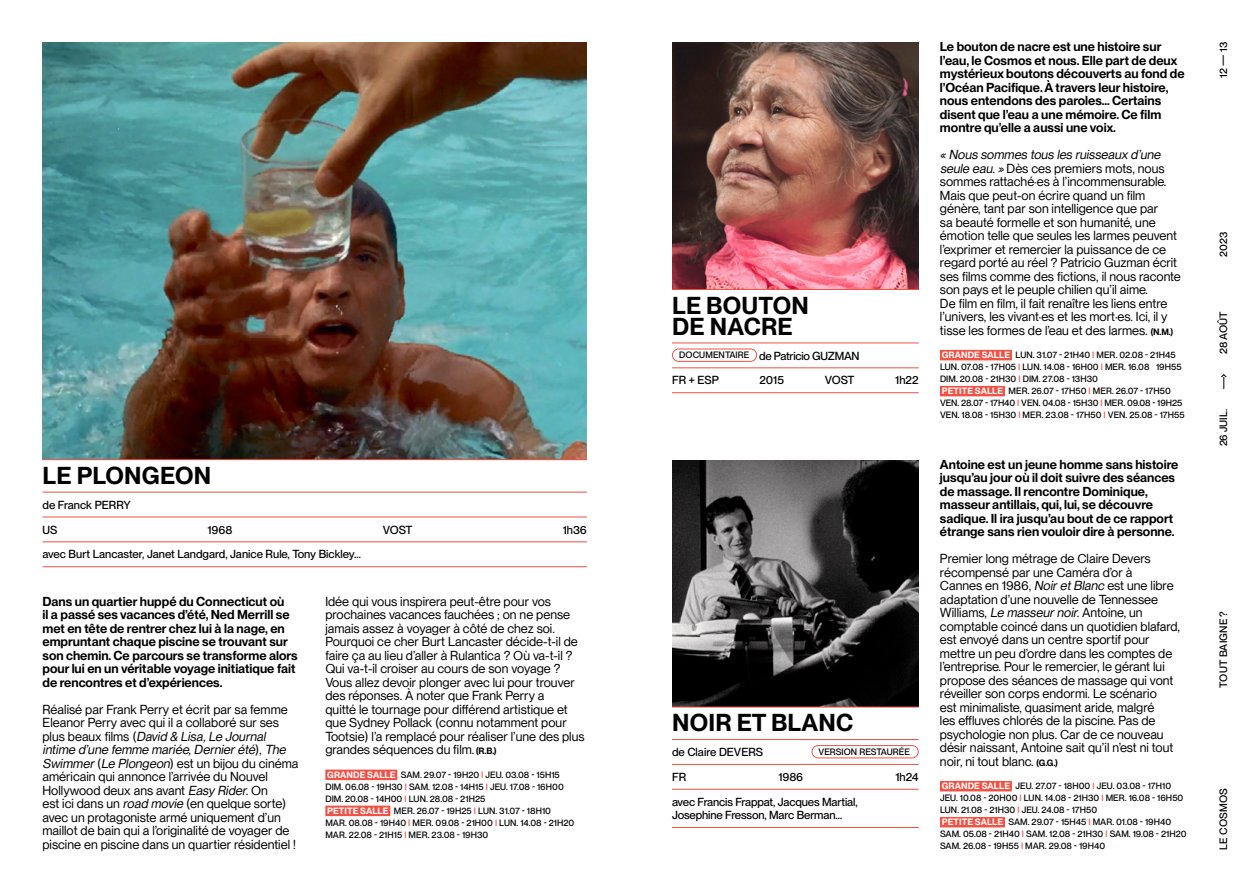
<style>
.page{position:relative;width:1259px;height:893px;background:#fff}
.page>*{position:absolute;margin:0;border:0;box-sizing:border-box;transform-origin:0 0}
.t1{font:600 24px/21px "PP Neue Montreal";letter-spacing:.01em;color:#000}
.t2{font:12.75px/13.5px "PP Neue Montreal TT";color:#000}
.t3{font:600 12.75px/13.5px "PP Neue Montreal";color:#000}
.t4{font:500 11.55px/24.9px "PP Neue Montreal";letter-spacing:-.01em;color:#000}
.t5{font:500 10.5px "PP Neue Montreal";color:#000}
.t6{font:500 9px/12px "PP Neue Montreal";color:#000}
.s1{font-style:italic}
.s2{font-family:"PP Neue Montreal";font-weight:600;font-size:9px}
.s3{font-weight:600;color:#fff}
.s4{color:#f25144}
.s5{font-size:9px}
</style>
<div class="page">
<svg style="left:1221px;top:374px;width:6px;height:15px"></svg>
<img style="left:672px;top:460px;width:246px;height:247px">
<div style="left:940px;top:781px;width:72px;height:10px;background:#f25144"></div>
<div style="left:940px;top:817px;width:65px;height:10px;background:#f25144"></div>
<hr style="left:672px;top:707px;width:246px;height:1px;background:#f25144">
<hr style="left:672px;top:739px;width:246px;height:1px;background:#f25144">
<hr style="left:672px;top:764px;width:246px;height:1px;background:#f25144">
<hr style="left:672px;top:789px;width:246px;height:1px;background:#f25144">
<hr style="left:672px;top:827px;width:246px;height:1px;background:#f25144">
<div style="left:811px;top:745px;width:107px;height:13px;border:1px solid #f25144;border-radius:6px"></div>
<img style="left:672px;top:43px;width:246px;height:246px">
<div style="left:940px;top:350px;width:72px;height:10px;background:#f25144"></div>
<div style="left:940px;top:386px;width:65px;height:10px;background:#f25144"></div>
<hr style="left:672px;top:289px;width:246px;height:1px;background:#f25144">
<hr style="left:672px;top:342px;width:246px;height:1px;background:#f25144">
<hr style="left:672px;top:367px;width:246px;height:1px;background:#f25144">
<hr style="left:672px;top:392px;width:246px;height:1px;background:#f25144">
<div style="left:672px;top:349px;width:85px;height:13px;border:1px solid #f25144;border-radius:6px"></div>
<div style="left:325px;top:770px;width:72px;height:10px;background:#f25144"></div>
<div style="left:325px;top:806px;width:65px;height:10px;background:#f25144"></div>
<img style="left:43px;top:43px;width:544px;height:416px">
<hr style="left:43px;top:459px;width:544px;height:1px;background:#f25144">
<hr style="left:43px;top:492px;width:544px;height:1px;background:#f25144">
<hr style="left:43px;top:516px;width:544px;height:1px;background:#f25144">
<hr style="left:43px;top:541px;width:544px;height:1px;background:#f25144">
<hr style="left:43px;top:566px;width:544px;height:1px;background:#f25144">
<h1 class="t1" style="left:43px;top:465px;width:170px">LE PLONGEON</h1>
<p class="t4" style="left:43px;top:492px;width:90px">de Franck PERRY<br>US</p>
<p class="t4" style="left:207px;top:517px;width:27px">1968</p>
<p class="t4" style="left:383px;top:517px;width:31px">VOST</p>
<p class="t4" style="left:563px;top:517px;width:26px">1h36</p>
<p class="t4" style="left:43px;top:542px;width:320px">avec Burt Lancaster, Janet Landgard, Janice Rule, Tony Bickley…</p>
<p class="t3" style="left:43px;top:595px;width:257px">Dans un quartier huppé du Connecticut où<br>il a passé ses vacances d’été, Ned Merrill se met en tête de rentrer chez lui à la nage, en empruntant chaque piscine se trouvant sur son chemin. Ce parcours se transforme alors pour lui en un véritable voyage initiatique fait de rencontres et d’expériences.</p>
<p class="t2" style="left:43px;top:703px;width:257px">Réalisé par Frank Perry et écrit par sa femme Eleanor Perry avec qui il a collaboré sur ses<br>p l u s b e a u x fi l m s ( <span class="s1">David &amp; Lisa,Le Journal intime d’une femme mariée,Dernierété</span>) , <span class="s1">The Swimmer</span>( <span class="s1">Le Plongeon</span>) est u n b ij o u d u c i n é m a américain qui annonce l’arrivée du Nouvel Hollywood deux ans avant <span class="s1">Easy Rider.</span>On<br>est ici dans un <span class="s1">road movie</span> (en quelque sorte) avec un protagoniste armé uniquement d’un maillot de bain qui a l’originalité de voyager de piscine en piscine dans un quartier résidentiel !</p>
<p class="t2" style="left:325px;top:595px;width:261px">Idée qui vous inspirera peut-être pour vos prochaines vacances fauchées ; on ne pense jamais assez à voyager à côté de chez soi.<br>Pourquoi ce cher Burt Lancaster décide-t-il de faire ça au lieu d’aller à Rulantica ? Où va-t-il ?<br>Qui va-t-il croiser au cours de son voyage ?<br>Vous allez devoir plonger avec lui pour trouver des réponses. À noter que Frank Perry a<br>quitté le tournage pour différend artistique et que Sydney Pollack (connu notamment pour Tootsie) l’a remplacé pour réaliser l’une des plus grandes séquences du film. <span class="s2">(R.B.)</span></p>
<p class="t6" style="left:325px;top:769px;width:250px"><span class="s3">GRANDE SALLE</span> SAM. 29.07 - 19H20 <span class="s4">I</span> JEU. 03.08 - 15H15<br>DIM. 06.08 - 19H30 <span class="s4">I</span> SAM. 12.08 - 14H15 <span class="s4">I</span> JEU. 17.08 - 16H00<br>DIM. 20.08 - 14H00 <span class="s4">I</span> LUN. 28.08 - 21H25<br><span class="s3">PETITE SALLE</span> MER. 26.07 - 19H25 <span class="s4">I</span> LUN. 31.07 - 18H10<br>MAR. 08.08 - 19H40 <span class="s4">I</span> MER. 09.08 - 21H00 <span class="s4">I</span> LUN. 14.08 - 21H20<br>MAR. 22.08 - 21H15 <span class="s4">I</span> MER. 23.08 - 19H30</p>
<h1 class="t1" style="left:672px;top:295px;width:138px">LE BOUTON<br>DE NACRE</h1>
<p class="t4" style="left:672px;top:343px;width:189px;text-indent:7px"><span class="s5">DOCUMENTAIRE</span> de Patricio GUZMAN<br>FR + ESP</p>
<p class="t4" style="left:759px;top:368px;width:26px">2015</p>
<p class="t4" style="left:825px;top:368px;width:31px">VOST</p>
<p class="t4" style="left:895px;top:368px;width:25px">1h22</p>
<h1 class="t1" style="left:672px;top:712px;width:182px">NOIR ET BLANC</h1>
<p class="t4" style="left:672px;top:740px;width:92px">de Claire DEVERS</p>
<p class="t6" style="left:818px;top:746px;width:93px">VERSION RESTAURÉE</p>
<p class="t4" style="left:672px;top:764px;width:16px">FR</p>
<p class="t4" style="left:778px;top:764px;width:26px">1986</p>
<p class="t4" style="left:895px;top:764px;width:25px">1h24</p>
<p class="t4" style="left:672px;top:795px;width:187px;line-height:13.4px">avec Francis Frappat, Jacques Martial,<br>Josephine Fresson, Marc Berman…</p>
<p class="t3" style="left:940px;top:40px;width:246px">Le bouton de nacre est une histoire sur l’eau, le Cosmos et nous. Elle part de deux mystérieux boutons découverts au fond de l’Océan Pacifique. À travers leur histoire, nous entendons des paroles… Certains disent que l’eau a une mémoire. Ce film montre qu’elle a aussi une voix.</p>
<p class="t2" style="left:940px;top:148px;width:242px"><span class="s1">« Nous sommes tous les ruisseaux d’une seule eau.»</span> Dès ces premiers mots, nous sommes rattaché·es à l’incommensurable.<br>Mais que peut-on écrire quand un film génère, tant par son intelligence que par<br>sa beauté formelle et son humanité, une émotion telle que seules les larmes peuvent l’exprimer et remercier la puissance de ce regard porté au réel ? Patricio Guzman écrit ses films comme des fictions, il nous raconte son pays et le peuple chilien qu’il aime.<br>De film en film, il fait renaître les liens entre l’univers, les vivant·es et les mort·es. Ici, il y tisse les formes de l’eau et des larmes. <span class="s2">(N.M.)</span></p>
<p class="t6" style="left:940px;top:349px;width:246px"><span class="s3">GRANDE SALLE</span> LUN. 31.07 - 21H40 <span class="s4">I</span> MER. 02.08 - 21H45<br>LUN. 07.08 - 17H05 <span class="s4">I</span> LUN. 14.08 - 16H00 <span class="s4">I</span> MER. 16.08 19H55<br>DIM. 20.08 - 21H30 <span class="s4">I</span> DIM. 27.08 - 13H30<br><span class="s3">PETITE SALLE</span> MER. 26.07 - 17H50 <span class="s4">I</span> MER. 26.07 - 17H50<br>VEN. 28.07 - 17H40 <span class="s4">I</span> VEN. 04.08 - 15H30 <span class="s4">I</span> MER. 09.08 - 19H25<br>VEN. 18.08 - 15H30 <span class="s4">I</span> MER. 23.08 - 17H50 <span class="s4">I</span> VEN. 25.08 - 17H55</p>
<p class="t3" style="left:940px;top:458px;width:240px">Antoine est un jeune homme sans histoire jusqu’au jour où il doit suivre des séances de massage. Il rencontre Dominique, masseur antillais, qui, lui, se découvre sadique. Il ira jusqu’au bout de ce rapport étrange sans rien vouloir dire à personne.</p>
<p class="t2" style="left:940px;top:552px;width:242px">Premier long métrage de Claire Devers récompensé par une Caméra d’or à<br>Cannes en 1986, <span class="s1">NoiretBlanc</span> est une libre adaptation d’une nouvelle de Tennessee Williams, <span class="s1">Le masseurnoir.</span>Antoine, un comptable coincé dans un quotidien blafard, est envoyé dans un centre sportif pour mettre un peu d’ordre dans les comptes de l’entreprise. Pour le remercier, le gérant lui propose des séances de massage qui vont réveiller son corps endormi. Le scénario<br>est minimaliste, quasiment aride, malgré<br>les effluves chlorés de la piscine. Pas de psychologie non plus. Car de ce nouveau désir naissant, Antoine sait qu’il n’est ni tout noir, ni tout blanc. <span class="s2">(G.G.)</span></p>
<p class="t6" style="left:940px;top:780px;width:248px"><span class="s3">GRANDE SALLE</span> JEU. 27.07 - 18H00 <span class="s4">I</span> JEU. 03.08 - 17H10<br>JEU. 10.08 - 20H00 <span class="s4">I</span> LUN. 14.08 - 21H30 <span class="s4">I</span> MER. 16.08 - 16H50<br>LUN. 21.08 - 21H30 <span class="s4">I</span> JEU. 24.08 - 17H50<br><span class="s3">PETITE SALLE</span> SAM. 29.07 - 15H45 <span class="s4">I</span> MAR. 01.08 - 19H40<br>SAM. 05.08 - 21H40 <span class="s4">I</span> SAM. 12.08 - 21H30 <span class="s4">I</span> SAM. 19.08 - 21H20<br>SAM. 26.08 - 19H55 <span class="s4">I</span> MAR. 29.08 - 19H40</p>
<p class="t5" style="left:1217px;top:78px;width:37px;rotate:-90deg">12 — 13</p>
<p class="t5" style="left:1217px;top:257px;width:26px;rotate:-90deg">2023</p>
<p class="t5" style="left:1217px;top:354px;width:45px;rotate:-90deg">28 AOÛT</p>
<p class="t5" style="left:1217px;top:446px;width:39px;rotate:-90deg">26 JUIL.</p>
<p class="t5" style="left:1217px;top:688px;width:78px;rotate:-90deg">TOUT BAIGNE ?</p>
<p class="t5" style="left:1217px;top:849px;width:63px;rotate:-90deg">LE COSMOS</p>
</div>
